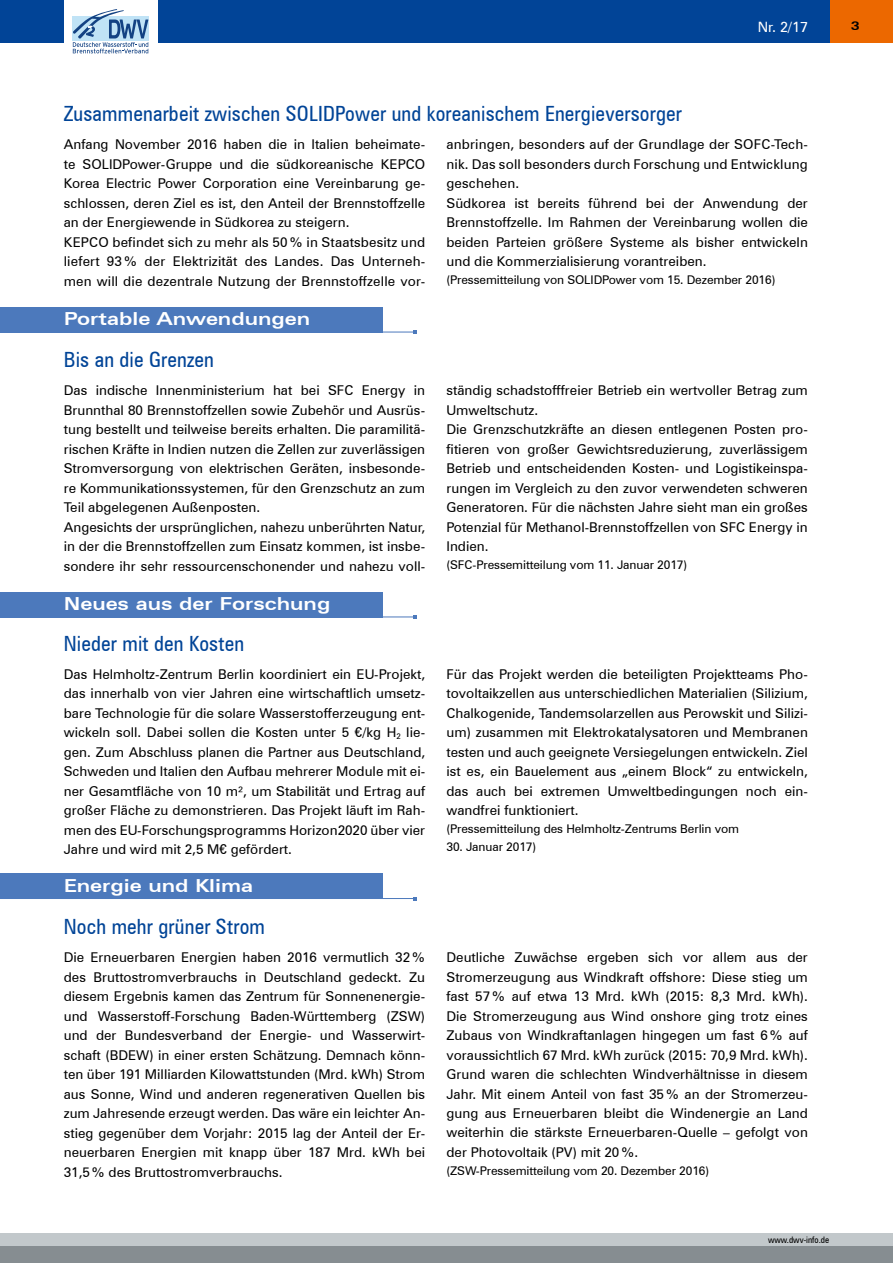
<style>
.page{position:relative;width:893px;height:1263px;background:#fff}
.page>*{position:absolute;margin:0;border:0;box-sizing:border-box;transform-origin:0 0}
.t1{font:condensed 21px "Zurich BT";letter-spacing:.01em;color:#014497}
.t2{font:700 expanded 18px "Zurich BT";color:#fff}
.t3{font:14.25px "Zurich BT";color:#fff}
.t4{font:13.5px/19.5px "Zurich BT";color:#000}
.t5{font:12px "Zurich BT";letter-spacing:-.01em;color:#000}
.t6{font:700 expanded 12px "Zurich BT";color:#000}
.t7{font:condensed 9px "Zurich BT";color:#000}
</style>
<div class="page">
<div style="left:829px;top:0;width:64px;height:43px;background:#ec6800"></div>
<div style="left:0;top:0;width:829px;height:43px;background:#014497"></div>
<div style="left:64px;top:0;width:93px;height:60px;background:#fff"></div>
<div style="left:0;top:1246px;width:893px;height:17px;background:#868d91"></div>
<div style="left:0;top:1233px;width:893px;height:13px;background:#c2c8cb"></div>
<div style="left:72px;top:16px;width:38px;height:25px;background:#c0e3f6"></div>
<div style="left:109px;top:16px;width:40px;height:25px;background:#c0e3f6"></div>
<svg style="left:73px;top:9px;width:75px;height:44px"></svg>
<div style="left:0;top:592px;width:383px;height:25px;background:#4c79bc"></div>
<hr style="left:0;top:617px;width:414px;height:1px;background:#4c79bc">
<div style="left:0;top:307px;width:383px;height:25px;background:#4c79bc"></div>
<hr style="left:0;top:332px;width:414px;height:1px;background:#4c79bc">
<svg style="left:413px;top:330px;width:4px;height:4px"></svg>
<div style="left:0;top:873px;width:383px;height:26px;background:#4c79bc"></div>
<hr style="left:0;top:898px;width:414px;height:1px;background:#4c79bc">
<p class="t3" style="left:758px;top:18px;width:52px">Nr. 2/17</p>
<p class="t6" style="left:851px;top:19px;width:10px">3</p>
<h1 class="t1" style="left:64px;top:101px;width:620px">Zusammenarbeit zwischen SOLIDPower und koreanischem Energieversorger</h1>
<p class="t4" style="left:64px;top:135px;width:363px">Anfang November 2016 haben die in Italien beheimate&shy;te SOLIDPower-Gruppe und die südkoreanische KEPCO Korea Electric Power Corporation eine Vereinbarung ge&shy;schlossen, deren Ziel es ist, den Anteil der Brennstoffzelle an der Energiewende in Südkorea zu steigern.<br>KEPCO befindet sich zu mehr als 50% in Staatsbesitz und liefert 93% der Elektrizität des Landes. Das Unterneh&shy;men will die dezentrale Nutzung der Brennstoffzelle vor-</p>
<p class="t4" style="left:446px;top:135px;width:363px">anbringen, besonders auf der Grundlage der SOFC-Tech&shy;nik. Das soll besonders durch Forschung und Entwicklung geschehen.<br>Südkorea ist bereits führend bei der Anwendung der Brennstoffzelle. Im Rahmen der Vereinbarung wollen die beiden Parteien größere Systeme als bisher entwickeln und die Kommerzialisierung vorantreiben.</p>
<p class="t5" style="left:446px;top:273px;width:330px">(Pressemitteilung von SOLIDPower vom 15. Dezember 2016)</p>
<h2 class="t2" style="left:64px;top:308px;width:248px">Portable Anwendungen</h2>
<h1 class="t1" style="left:64px;top:347px;width:152px">Bis an die Grenzen</h1>
<p class="t4" style="left:64px;top:381px;width:363px">Das indische Innenministerium hat bei SFC Energy in Brunnthal 80 Brennstoffzellen sowie Zubehör und Ausrüs&shy;tung bestellt und teilweise bereits erhalten. Die paramilitä&shy;rischen Kräfte in Indien nutzen die Zellen zur zuverlässigen Stromversorgung von elektrischen Geräten, insbesonde&shy;re Kommunikationssystemen, für den Grenzschutz an zum Teil abgelegenen Außenposten.<br>Angesichts der ursprünglichen, nahezu unberührten Natur, in der die Brennstoffzellen zum Einsatz kommen, ist insbe&shy;sondere ihr sehr ressourcenschonender und nahezu voll-</p>
<p class="t4" style="left:446px;top:381px;width:363px">ständig schadstofffreier Betrieb ein wertvoller Betrag zum Umweltschutz.<br>Die Grenzschutzkräfte an diesen entlegenen Posten pro&shy;fitieren von großer Gewichtsreduzierung, zuverlässigem Betrieb und entscheidenden Kosten- und Logistikeinspa&shy;rungen im Vergleich zu den zuvor verwendeten schweren Generatoren. Für die nächsten Jahre sieht man ein großes Potenzial für Methanol-Brennstoffzellen von SFC Energy in Indien.</p>
<p class="t5" style="left:446px;top:558px;width:242px">(SFC-Pressemitteilung vom 11. Januar 2017)</p>
<h2 class="t2" style="left:64px;top:593px;width:268px">Neues aus der Forschung</h2>
<h1 class="t1" style="left:64px;top:631px;width:182px">Nieder mit den Kosten</h1>
<p class="t4" style="left:64px;top:664px;width:363px;text-align:justify">Das Helmholtz-Zentrum Berlin koordiniert ein EU-Projekt, das innerhalb von vier Jahren eine wirtschaftlich umsetz&shy;bare Technologie für die solare Wasserstofferzeugung ent&shy;wickeln soll. Dabei sollen die Kosten unter 5 €/kg H<sub>2</sub> lie&shy;gen. Zum Abschluss planen die Partner aus Deutschland, Schweden und Italien den Aufbau mehrerer Module mit ei&shy;ner Gesamtfläche von 10 m², um Stabilität und Ertrag auf großer Fläche zu demonstrieren. Das Projekt läuft im Rah&shy;men des EU-Forschungsprogramms Horizon2020 über vier Jahre und wird mit 2,5 M€ gefördert.</p>
<p class="t4" style="left:446px;top:664px;width:363px;text-align:justify">Für das Projekt werden die beteiligten Projektteams Pho&shy;tovoltaikzellen aus unterschiedlichen Materialien (Silizium, Chalkogenide, Tandemsolarzellen aus Perowskit und Silizi&shy;um) zusammen mit Elektrokatalysatoren und Membranen testen und auch geeignete Versiegelungen entwickeln. Ziel ist es, ein Bauelement aus „einem Block“ zu entwickeln, das auch bei extremen Umweltbedingungen noch ein&shy;wandfrei funktioniert.</p>
<p class="t5" style="left:446px;top:822px;width:294px">(Pressemitteilung des Helmholtz-Zentrums Berlin vom</p>
<p class="t5" style="left:446px;top:840px;width:91px">30. Januar 2017)</p>
<h2 class="t2" style="left:64px;top:874px;width:191px">Energie und Klima</h2>
<h1 class="t1" style="left:64px;top:914px;width:203px">Noch mehr grüner Strom</h1>
<p class="t4" style="left:64px;top:947px;width:363px;text-align:justify">Die Erneuerbaren Energien haben 2016 vermutlich 32% des Bruttostromverbrauchs in Deutschland gedeckt. Zu diesem Ergebnis kamen das Zentrum für Sonnenenergie&shy;und Wasserstoff-Forschung Baden-Württemberg (ZSW) und der Bundesverband der Energie- und Wasserwirt&shy;schaft (BDEW) in einer ersten Schätzung. Demnach könn&shy;ten über 191 Milliarden Kilowattstunden (Mrd. kWh) Strom aus Sonne, Wind und anderen regenerativen Quellen bis zum Jahresende erzeugt werden. Das wäre ein leichter An&shy;stieg gegenüber dem Vorjahr: 2015 lag der Anteil der Er&shy;neuerbaren Energien mit knapp über 187 Mrd. kWh bei 31,5% des Bruttostromverbrauchs.</p>
<p class="t4" style="left:446px;top:947px;width:363px;text-align:justify">Deutliche Zuwächse ergeben sich vor allem aus der Stromerzeugung aus Windkraft offshore: Diese stieg um fast 57% auf etwa 13 Mrd. kWh (2015: 8,3 Mrd. kWh).<br>Die Stromerzeugung aus Wind onshore ging trotz eines Zubaus von Windkraftanlagen hingegen um fast 6% auf voraussichtlich 67 Mrd. kWh zurück (2015: 70,9 Mrd. kWh).<br>Grund waren die schlechten Windverhältnisse in diesem Jahr. Mit einem Anteil von fast 35% an der Stromerzeu&shy;gung aus Erneuerbaren bleibt die Windenergie an Land weiterhin die stärkste Erneuerbaren-Quelle – gefolgt von der Photovoltaik (PV) mit 20%.</p>
<p class="t5" style="left:446px;top:1163px;width:264px">(ZSW-Pressemitteilung vom 20. Dezember 2016)</p>
<p class="t7" style="left:768px;top:1234px;width:63px">www.dwv-info.de</p>
</div>
